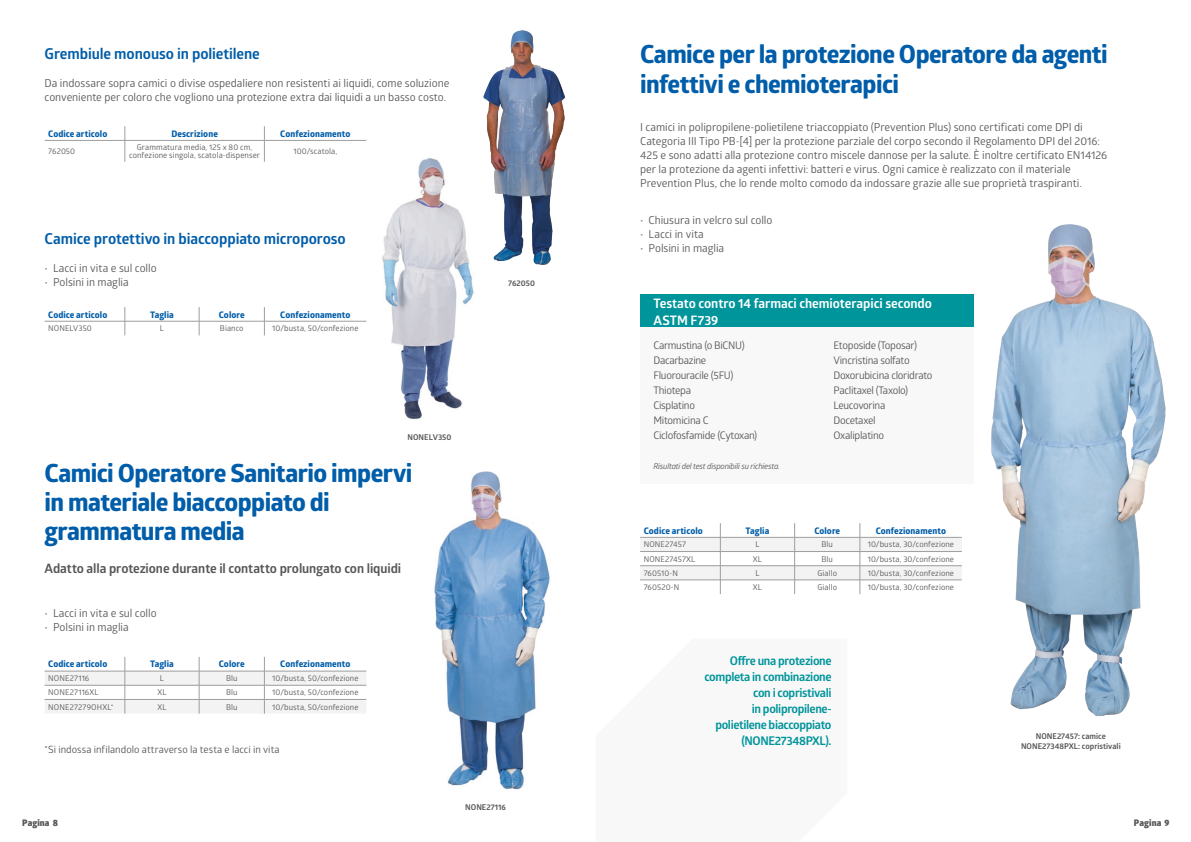
<style>
.page{position:relative;width:1191px;height:842px;background:#fff}
.page>*{position:absolute;margin:0;border:0;box-sizing:border-box;transform-origin:0 0}
.C_Large{font:700 25px/29px "Globerx";letter-spacing:-.025em;color:#005da9}
.t1{font:700 15px "Glober";letter-spacing:-.005em;color:#005da9}
.t2{font:700 13.1px/16.5px "Glober";letter-spacing:-.005em;color:#fff}
.t3{font:700 13px "Glober";letter-spacing:-.005em;color:#575756}
.MEDLINE_-_Body{font:700 12px/16px "Glober";letter-spacing:-.03em;color:#00949b;text-align:right}
.t4{font:11px/14px "Glober";letter-spacing:-.005em;color:#575756}
.MEDLINE_-_Body-2{font:10.4px "Glober";letter-spacing:-.03em;color:#575756}
.t5{font:10px "Glober";color:#575756}
.t6{font:700 9px "Globerx";letter-spacing:.005em;color:#005da9}
.t7{font:800 9px "Glober";letter-spacing:.005em;color:#575756}
.t8{font:8px/8px "Glober";letter-spacing:.01em;color:#575756;text-align:center}
.t9{font:700 8px "Glober";color:#575756}
.MEDLINE_-_Body-3{font:italic 8px "Glober";letter-spacing:-.03em;color:#575756}
</style>
<div class="page">
<svg style="left:45px;top:657px;width:321px;height:57px"></svg>
<svg style="left:45px;top:126px;width:321px;height:36px"></svg>
<img style="left:434px;top:471px;width:116px;height:319px">
<svg style="left:45px;top:307px;width:321px;height:28px"></svg>
<img style="left:382px;top:158px;width:92px;height:262px">
<div style="left:640px;top:294px;width:334px;height:34px;background:#00949b"></div>
<div style="left:640px;top:328px;width:334px;height:156px;background:#f8f8f8"></div>
<svg style="left:640px;top:523px;width:321px;height:71px"></svg>
<img style="left:970px;top:224px;width:196px;height:493px">
<img style="left:483px;top:30px;width:82px;height:235px">
<p class="t1" style="left:45px;top:43px;width:217px">Grembiule monouso in polietilene</p>
<p class="t4" style="left:45px;top:75px;width:406px">Da indossare sopra camici o divise ospedaliere non resistenti ai liquidi, come soluzione conveniente per coloro che vogliono una protezione extra dai liquidi a un basso costo.</p>
<p class="t6" style="left:48px;top:127px;width:61px">Codice articolo</p>
<p class="t6" style="left:171px;top:127px;width:48px">Descrizione</p>
<p class="t6" style="left:280px;top:127px;width:72px">Confezionamento</p>
<p class="t8" style="left:48px;top:147px;width:28px">762050</p>
<p class="t8" style="left:129px;top:143px;width:132px">Grammatura media, 125 x 80 cm, confezione singola, scatola-dispenser</p>
<p class="t8" style="left:293px;top:147px;width:45px">100/scatola,</p>
<p class="t1" style="left:45px;top:228px;width:303px">Camice protettivo in biaccoppiato microporoso</p>
<p class="t4" style="left:45px;top:260px;width:114px">• Lacci in vita e sul collo</p>
<p class="t4" style="left:45px;top:274px;width:86px">• Polsini in maglia</p>
<p class="t6" style="left:48px;top:308px;width:61px">Codice articolo</p>
<p class="t6" style="left:150px;top:308px;width:25px">Taglia</p>
<p class="t6" style="left:219px;top:308px;width:27px">Colore</p>
<p class="t6" style="left:280px;top:308px;width:72px">Confezionamento</p>
<p class="t8" style="left:48px;top:324px;width:45px">NONELV350</p>
<p class="t8" style="left:160px;top:324px;width:6px">L</p>
<p class="t8" style="left:220px;top:324px;width:25px">Bianco</p>
<p class="t8" style="left:272px;top:324px;width:88px">10/busta, 50/confezione</p>
<p class="t9" style="left:508px;top:277px;width:28px">762050</p>
<p class="t9" style="left:407px;top:431px;width:45px">NONELV350</p>
<p class="C_Large" style="left:45px;top:458px;width:369px">Camici Operatore Sanitario impervi in materiale biaccoppiato di grammatura media</p>
<p class="t3" style="left:45px;top:559px;width:358px">Adatto alla protezione durante il contatto prolungato con liquidi</p>
<p class="t4" style="left:45px;top:606px;width:114px">• Lacci in vita e sul collo</p>
<p class="t4" style="left:45px;top:620px;width:86px">• Polsini in maglia</p>
<p class="t6" style="left:48px;top:658px;width:61px">Codice articolo</p>
<p class="t6" style="left:150px;top:658px;width:25px">Taglia</p>
<p class="t6" style="left:219px;top:658px;width:27px">Colore</p>
<p class="t6" style="left:280px;top:658px;width:72px">Confezionamento</p>
<p class="t8" style="left:48px;top:674px;width:43px">NONE27116</p>
<p class="t8" style="left:160px;top:674px;width:6px">L</p>
<p class="t8" style="left:226px;top:674px;width:13px">Blu</p>
<p class="t8" style="left:272px;top:674px;width:88px">10/busta, 50/confezione</p>
<p class="t8" style="left:48px;top:688px;width:52px">NONE27116XL</p>
<p class="t8" style="left:157px;top:688px;width:11px">XL</p>
<p class="t8" style="left:226px;top:688px;width:13px">Blu</p>
<p class="t8" style="left:272px;top:688px;width:88px">10/busta, 50/confezione</p>
<p class="t8" style="left:48px;top:702px;width:67px">NONE27279OHXL*</p>
<p class="t8" style="left:157px;top:702px;width:11px">XL</p>
<p class="t8" style="left:226px;top:702px;width:13px">Blu</p>
<p class="t8" style="left:272px;top:702px;width:88px">10/busta, 50/confezione</p>
<p class="t5" style="left:45px;top:743px;width:237px">*Si indossa infilandolo attraverso la testa e lacci in vita</p>
<p class="t9" style="left:465px;top:801px;width:42px">NONE27116</p>
<p class="C_Large" style="left:640px;top:39px;width:469px;line-height:30px">Camice per la protezione Operatore da agenti infettivi e chemioterapici</p>
<p class="t4" style="left:640px;top:119px;width:468px">I camici in polipropilene-polietilene triaccoppiato (Prevention Plus) sono certificati come DPI di Categoria III Tipo PB-[4] per la protezione parziale del corpo secondo il Regolamento DPI del 2016:<br>425 e sono adatti alla protezione contro miscele dannose per la salute. È inoltre certificato EN14126 per la protezione da agenti infettivi: batteri e virus. Ogni camice è realizzato con il materiale Prevention Plus, che lo rende molto comodo da indossare grazie alle sue proprietà traspiranti.</p>
<p class="t4" style="left:640px;top:213px;width:134px">• Chiusura in velcro sul collo</p>
<p class="t4" style="left:640px;top:227px;width:65px">• Lacci in vita</p>
<p class="t4" style="left:640px;top:241px;width:86px">• Polsini in maglia</p>
<p class="t2" style="left:653px;top:295px;width:280px">Testato contro 14 farmaci chemioterapici secondo<br>ASTM F739</p>
<p class="MEDLINE_-_Body-2" style="left:653px;top:338px;width:93px">Carmustina (o BiCNU)</p>
<p class="MEDLINE_-_Body-2" style="left:833px;top:338px;width:85px">Etoposide (Toposar)</p>
<p class="MEDLINE_-_Body-2" style="left:653px;top:353px;width:54px">Dacarbazine</p>
<p class="MEDLINE_-_Body-2" style="left:833px;top:353px;width:78px">Vincristina solfato</p>
<p class="MEDLINE_-_Body-2" style="left:653px;top:368px;width:81px">Fluorouracile (5FU)</p>
<p class="MEDLINE_-_Body-2" style="left:833px;top:368px;width:101px">Doxorubicina cloridrato</p>
<p class="MEDLINE_-_Body-2" style="left:653px;top:383px;width:39px">Thiotepa</p>
<p class="MEDLINE_-_Body-2" style="left:833px;top:383px;width:76px">Paclitaxel (Taxolo)</p>
<p class="MEDLINE_-_Body-2" style="left:653px;top:398px;width:43px">Cisplatino</p>
<p class="MEDLINE_-_Body-2" style="left:833px;top:398px;width:53px">Leucovorina</p>
<p class="MEDLINE_-_Body-2" style="left:653px;top:413px;width:57px">Mitomicina C</p>
<p class="MEDLINE_-_Body-2" style="left:833px;top:413px;width:44px">Docetaxel</p>
<p class="MEDLINE_-_Body-2" style="left:653px;top:428px;width:105px">Ciclofosfamide (Cytoxan)</p>
<p class="MEDLINE_-_Body-2" style="left:833px;top:428px;width:52px">Oxaliplatino</p>
<p class="MEDLINE_-_Body-3" style="left:653px;top:461px;width:128px">Risultati del test disponibili su richiesta.</p>
<p class="t6" style="left:643px;top:524px;width:61px">Codice articolo</p>
<p class="t6" style="left:745px;top:524px;width:25px">Taglia</p>
<p class="t6" style="left:814px;top:524px;width:27px">Colore</p>
<p class="t6" style="left:875px;top:524px;width:72px">Confezionamento</p>
<p class="t8" style="left:643px;top:540px;width:44px">NONE27457</p>
<p class="t8" style="left:755px;top:540px;width:6px">L</p>
<p class="t8" style="left:821px;top:540px;width:13px">Blu</p>
<p class="t8" style="left:867px;top:540px;width:88px">10/busta, 30/confezione</p>
<p class="t8" style="left:643px;top:554px;width:53px">NONE27457XL</p>
<p class="t8" style="left:753px;top:554px;width:11px">XL</p>
<p class="t8" style="left:821px;top:554px;width:13px">Blu</p>
<p class="t8" style="left:867px;top:554px;width:88px">10/busta, 30/confezione</p>
<p class="t8" style="left:643px;top:569px;width:36px">760510-N</p>
<p class="t8" style="left:755px;top:569px;width:6px">L</p>
<p class="t8" style="left:817px;top:569px;width:21px">Giallo</p>
<p class="t8" style="left:867px;top:569px;width:88px">10/busta, 30/confezione</p>
<p class="t8" style="left:643px;top:583px;width:37px">760520-N</p>
<p class="t8" style="left:753px;top:583px;width:11px">XL</p>
<p class="t8" style="left:817px;top:583px;width:21px">Giallo</p>
<p class="t8" style="left:867px;top:583px;width:88px">10/busta, 30/confezione</p>
<p class="MEDLINE_-_Body" style="left:704px;top:653px;width:129px">Offre una protezione completa in combinazione con i copristivali<br>in polipropilene&shy;polietilene biaccoppiato (NONE27348PXL).</p>
<p class="t9" style="left:1036px;top:731px;width:71px">NONE27457: camice</p>
<p class="t9" style="left:1021px;top:740px;width:101px">NONE27348PXL: copristivali</p>
<p class="t7" style="left:22px;top:816px;width:37px">Pagina 8</p>
<p class="t7" style="left:1134px;top:816px;width:37px">Pagina 9</p>
</div>
